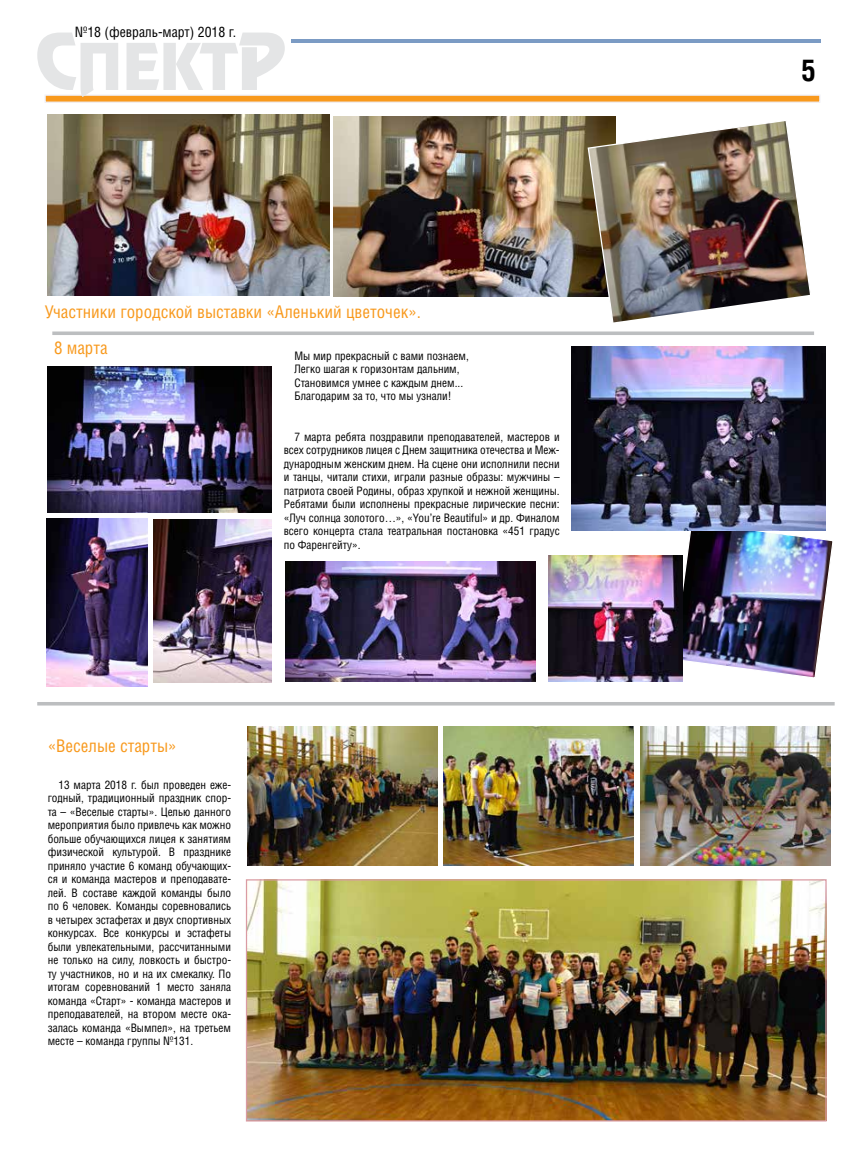
<style>
.page{position:relative;width:865px;height:1170px;background:#fff}
.page>*{position:absolute;margin:0;border:0;box-sizing:border-box;transform-origin:0 0}
.t1{font:700 30px "Helios Cond";color:#000}
.t2{font:17.5px "Helios Cond";color:#f8991d}
.t3{font:13.75px "AG Letterica Condensed C";color:#000}
.t4{font:11.25px/13.5px "AG Letterica Condensed C";color:#000;text-align:justify}
</style>
<div class="page">
<hr style="left:291px;top:39px;width:529px;height:4px;background:#7b9bc4">
<div style="left:44px;top:94px;width:776px;height:9px;background:#f8991d;border:1px solid #f0eff5"></div>
<svg style="left:37px;top:33px;width:247px;height:64px"></svg>
<img style="left:682px;top:520px;width:151px;height:159px">
<hr style="left:37px;top:702px;width:797px;height:3px;background:#bcbec0">
<svg style="left:52px;top:331px;width:761px;height:4px;background:#c4c6c7"></svg>
<img style="left:247px;top:726px;width:190px;height:139px">
<img style="left:47px;top:367px;width:225px;height:145px">
<img style="left:571px;top:346px;width:253px;height:185px">
<img style="left:153px;top:519px;width:118px;height:163px">
<img style="left:548px;top:555px;width:134px;height:126px">
<img style="left:285px;top:561px;width:250px;height:120px">
<img style="left:46px;top:518px;width:102px;height:168px">
<img style="left:443px;top:726px;width:190px;height:139px">
<img style="left:640px;top:726px;width:189px;height:139px">
<img style="left:248px;top:881px;width:576px;height:238px">
<div style="left:246px;top:879px;width:580px;height:242px;border:1px solid #da9ba3"></div>
<img style="left:47px;top:114px;width:282px;height:181px">
<img style="left:333px;top:116px;width:282px;height:181px">
<img style="left:586px;top:119px;width:224px;height:204px">
<p class="t3" style="left:75px;top:23px;width:163px">№18 (февраль-март) 2018 г.</p>
<h2 class="t2" style="left:45px;top:301px;width:377px">Участники городской выставки «Аленький цветочек».</h2>
<h2 class="t2" style="left:54px;top:337px;width:55px">8 марта</h2>
<p class="t4" style="left:294px;top:349px;width:176px;text-align:left">Мы мир прекрасный с вами познаем, Легко шагая к горизонтам дальним, Становимся умнее с каждым днем...<br>Благодарим за то, что мы узнали!</p>
<p class="t4" style="left:283px;top:430px;width:277px;text-indent:11px">7 марта ребята поздравили преподавателей, мастеров и всех сотрудников лицея с Днем защитника отечества и Меж&shy;дународным женским днем. На сцене они исполнили песни и танцы, читали стихи, играли разные образы: мужчины – патриота своей Родины, образ хрупкой и нежной женщины.<br>Ребятами были исполнены прекрасные лирические песни: «Луч солнца золотого…», «You’re Beautiful» и др. Финалом всего концерта стала театральная постановка «451 градус по Фаренгейту».</p>
<h2 class="t2" style="left:48px;top:735px;width:130px">«Веселые старты»</h2>
<p class="t4" style="left:48px;top:777px;width:185px;text-indent:11px">13 марта 2018 г. был проведен еже&shy;годный, традиционный праздник спор&shy;та – «Веселые старты». Целью данного мероприятия было привлечь как можно больше обучающихся лицея к занятиям физической культурой. В празднике приняло участие 6 команд обучающих&shy;ся и команда мастеров и преподавате&shy;лей. В составе каждой команды было по 6 человек. Команды соревновались в четырех эстафетах и двух спортивных конкурсах. Все конкурсы и эстафеты были увлекательными, рассчитанными не только на силу, ловкость и быстро&shy;ту участников, но и на их смекалку. По итогам соревнований 1 место заняла команда «Старт» - команда мастеров и преподавателей, на втором месте ока&shy;залась команда «Вымпел», на третьем месте – команда группы №131.</p>
<h1 class="t1" style="left:800px;top:52px;width:16px">5</h1>
</div>
